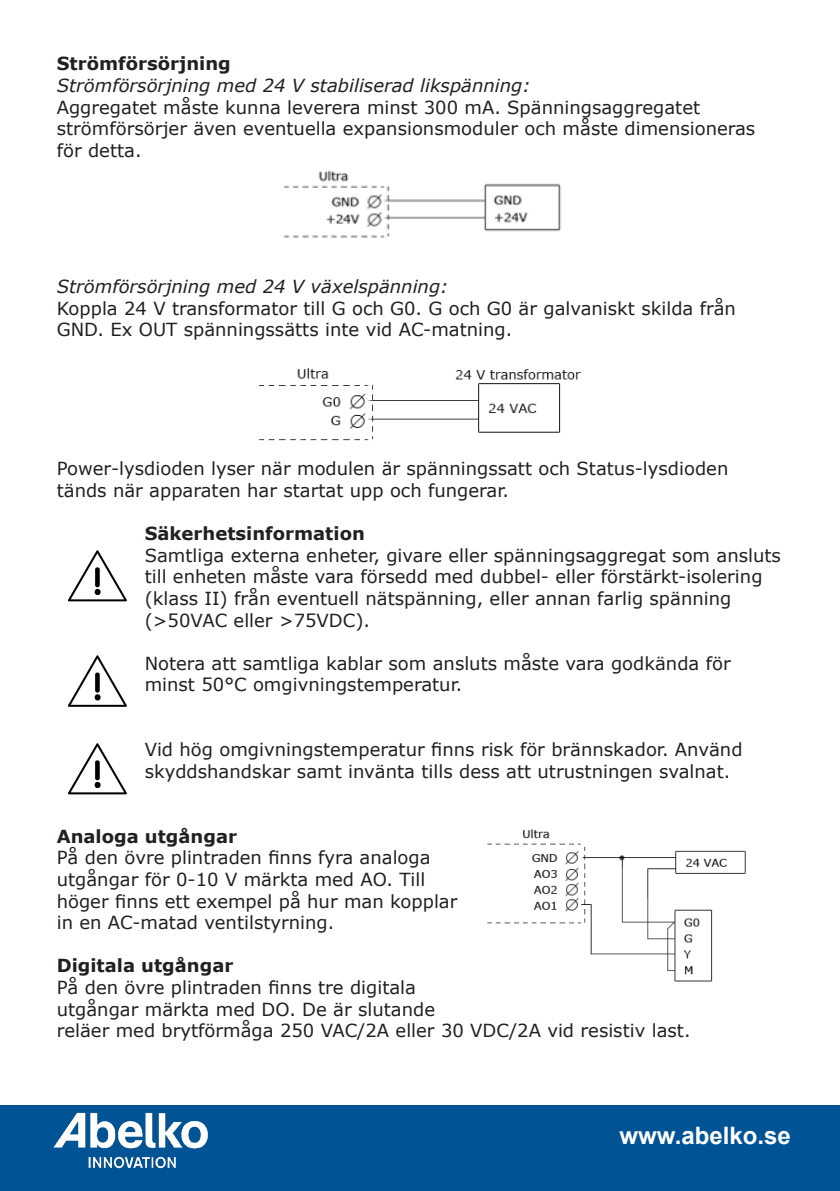
<style>
.page{position:relative;width:840px;height:1191px;background:#fff}
.page>*{position:absolute;margin:0;border:0;box-sizing:border-box;transform-origin:0 0}
.t1{font:700 24px "Arial";color:#fff}
.t2{font:18px/21.6px "Verdana";color:#231f20}
.t3{font:italic 18px "Verdana";color:#231f20}
.t4{font:700 18px "Verdana";color:#231f20}
</style>
<div class="page">
<div style="left:0;top:1105px;width:839px;height:86px;background:#005495"></div>
<img style="left:53px;top:1112px;width:155px;height:57px">
<img style="left:283px;top:170px;width:278px;height:68px">
<img style="left:258px;top:368px;width:324px;height:73px">
<img style="left:68px;top:550px;width:59px;height:52px">
<img style="left:68px;top:655px;width:59px;height:52px">
<img style="left:68px;top:743px;width:59px;height:52px">
<img style="left:487px;top:829px;width:259px;height:153px">
<p class="t4" style="left:57px;top:51px;width:175px">Strömförsörjning</p>
<p class="t3" style="left:57px;top:73px;width:475px">Strömförsörjning med 24 V stabiliserad likspänning:</p>
<p class="t2" style="left:57px;top:96px;width:699px">Aggregatet måste kunna leverera minst 300 mA. Spänningsaggregatet strömförsörjer även eventuella expansionsmoduler och måste dimensioneras för detta.</p>
<p class="t3" style="left:57px;top:274px;width:393px">Strömförsörjning med 24 V växelspänning:</p>
<p class="t2" style="left:57px;top:297px;width:680px">Koppla 24 V transformator till G och G0. G och G0 är galvaniskt skilda från<br>GND. Ex OUT spänningssätts inte vid AC-matning.</p>
<p class="t2" style="left:57px;top:458px;width:672px">Power-lysdioden lyser när modulen är spänningssatt och Status-lysdioden tänds när apparaten har startat upp och fungerar.</p>
<p class="t4" style="left:145px;top:521px;width:221px">Säkerhetsinformation</p>
<p class="t2" style="left:145px;top:544px;width:637px">Samtliga externa enheter, givare eller spänningsaggregat som ansluts till enheten måste vara försedd med dubbel- eller förstärkt-isolering (klass II) från eventuell nätspänning, eller annan farlig spänning (&gt;50VAC eller &gt;75VDC).</p>
<p class="t2" style="left:145px;top:652px;width:587px">Notera att samtliga kablar som ansluts måste vara godkända för minst 50°C omgivningstemperatur.</p>
<p class="t2" style="left:145px;top:738px;width:599px">Vid hög omgivningstemperatur finns risk för brännskador. Använd skyddshandskar samt invänta tills dess att utrustningen svalnat.</p>
<p class="t4" style="left:57px;top:823px;width:182px">Analoga utgångar</p>
<p class="t2" style="left:57px;top:846px;width:402px">På den övre plintraden finns fyra analoga utgångar för 0-10 V märkta med AO. Till höger finns ett exempel på hur man kopplar in en AC-matad ventilstyrning.</p>
<p class="t4" style="left:57px;top:953px;width:178px">Digitala utgångar</p>
<p class="t2" style="left:57px;top:976px;width:635px">På den övre plintraden finns tre digitala<br>utgångar märkta med DO. De är slutande<br>reläer med brytförmåga 250 VAC/2A eller 30 VDC/2A vid resistiv last.</p>
<h1 class="t1" style="left:619px;top:1119px;width:173px">www.abelko.se</h1>
</div>
